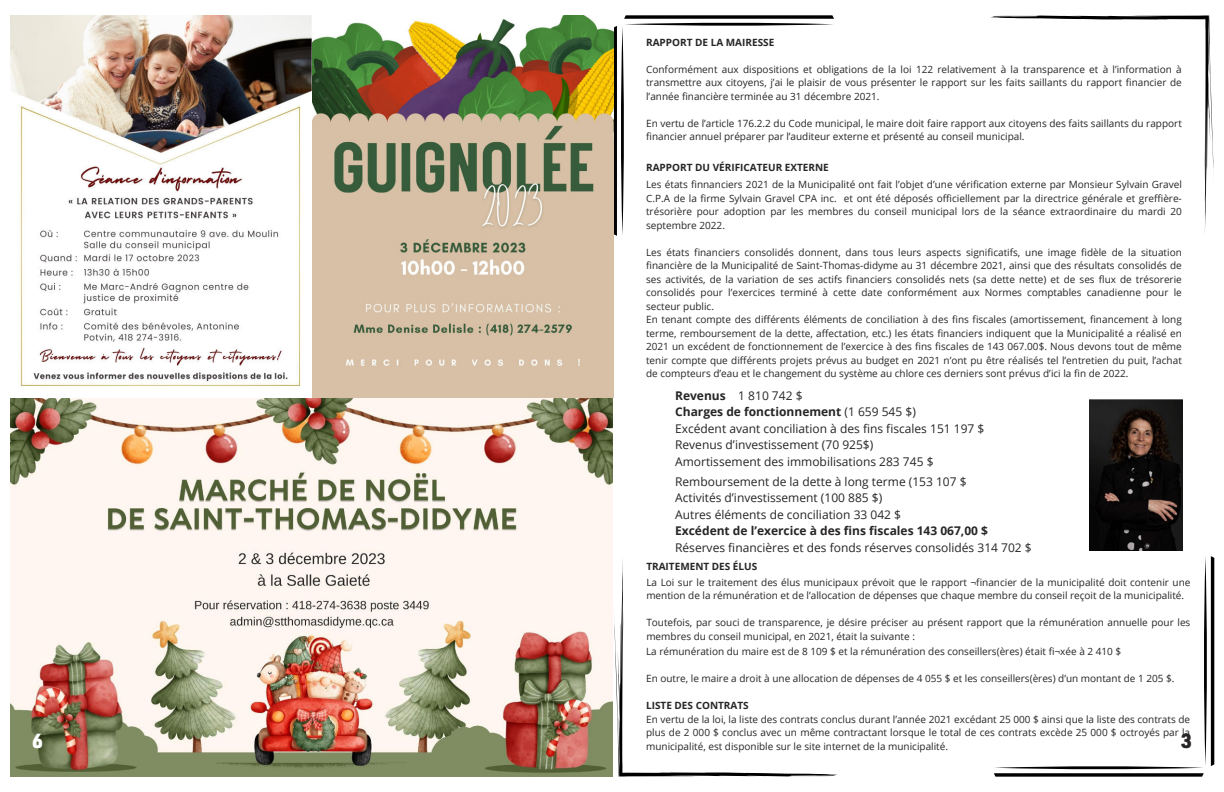
<style>
.page{position:relative;width:1224px;height:792px;background:#fff}
.page>*{position:absolute;margin:0;border:0;box-sizing:border-box;transform-origin:0 0}
.t1{font:900 20px "URWDIN Arabic";color:#272525}
.t2{font:900 20px "URWDIN Arabic";color:#fff}
.t3{font:12px/16.5px "Open Sans";color:#272525}
.t4{font:700 12px "Open Sans";color:#272525}
.t5{font:10px/13.5px "Open Sans";color:#272525}
.t6{font:700 10px "Open Sans";color:#272525}
.s1{font-weight:700}
</style>
<div class="page">
<img style="left:1090px;top:399px;width:92px;height:152px">
<svg style="left:614px;top:560px;width:223px;height:217px"></svg>
<svg style="left:994px;top:556px;width:220px;height:221px"></svg>
<svg style="left:991px;top:15px;width:223px;height:217px"></svg>
<svg style="left:614px;top:15px;width:220px;height:221px"></svg>
<img style="left:11px;top:398px;width:601px;height:379px">
<img style="left:11px;top:15px;width:603px;height:383px">
<h1 class="t2" style="left:32px;top:729px;width:12px">6</h1>
<p class="t6" style="left:646px;top:35px;width:130px">RAPPORT DE LA MAIRESSE</p>
<p class="t5" style="left:646px;top:62px;width:537px;text-align:justify">Conformément aux dispositions et obligations de la loi 122 relativement à la transparence et à l’information à transmettre aux citoyens, j’ai le plaisir de vous présenter le rapport sur les faits saillants du rapport financier de l’année financière terminée au 31 décembre 2021.</p>
<p class="t5" style="left:646px;top:116px;width:537px">En vertu de l’article 176.2.2 du Code municipal, le maire doit faire rapport aux citoyens des faits saillants du rapport financier annuel préparer par l’auditeur externe et présenté au conseil municipal.</p>
<p class="t6" style="left:646px;top:160px;width:184px">RAPPORT DU VÉRIFICATEUR EXTERNE</p>
<p class="t5" style="left:646px;top:177px;width:537px;text-align:justify">Les états finnanciers 2021 de la Municipalité ont fait l’objet d’une vérification externe par Monsieur Sylvain Gravel C.P.A de la firme Sylvain Gravel CPA inc. et ont été déposés officiellement par la directrice générale et greffière&shy;trésorière pour adoption par les membres du conseil municipal lors de la séance extraordinaire du mardi 20 septembre 2022.</p>
<p class="t5" style="left:646px;top:245px;width:537px">Les états financiers consolidés donnent, dans tous leurs aspects significatifs, une image fidèle de la situation financière de la Municipalité de Saint-Thomas-didyme au 31 décembre 2021, ainsi que des résultats consolidés de ses activités, de la variation de ses actifs financiers consolidés nets (sa dette nette) et de ses flux de trésorerie consolidés pour l’exercices terminé à cette date conformément aux Normes comptables canadienne pour le secteur public.<br>En tenant compte des différents éléments de conciliation à des fins fiscales (amortissement, financement à long terme, remboursement de la dette, affectation, etc.) les états financiers indiquent que la Municipalité a réalisé en 2021 un excédent de fonctionnement de l’exercice à des fins fiscales de 143 067.00$. Nous devons tout de même tenir compte que différents projets prévus au budget en 2021 n’ont pu être réalisés tel l’entretien du puit, l’achat de compteurs d’eau et le changement du système au chlore ces derniers sont prévus d’ici la fin de 2022.</p>
<p class="t3" style="left:675px;top:387px;width:311px"><span class="s1">Revenus</span> 1 810 742 $<br><span class="s1">Charges de fonctionnement</span> (1 659 545 $)<br>Excédent avant conciliation à des fins fiscales 151 197 $ Revenus d’investissement (70 925$)<br>Amortissement des immobilisations 283 745 $</p>
<p class="t3" style="left:675px;top:473px;width:293px">Remboursement de la dette à long terme (153 107 $<br>Activités d’investissement (100 885 $)<br>Autres éléments de conciliation 33 042 $</p>
<p class="t4" style="left:675px;top:523px;width:314px">Excédent de l’exercice à des fins fiscales 143 067,00 $</p>
<p class="t3" style="left:675px;top:539px;width:358px">Réserves financières et des fonds réserves consolidés 314 702 $</p>
<p class="t6" style="left:646px;top:559px;width:112px">TRAITEMENT DES ÉLUS</p>
<p class="t5" style="left:646px;top:575px;width:546px">La Loi sur le traitement des élus municipaux prévoit que le rapport ¬financier de la municipalité doit contenir une mention de la rémunération et de l’allocation de dépenses que chaque membre du conseil reçoit de la municipalité.</p>
<p class="t5" style="left:646px;top:616px;width:546px">Toutefois, par souci de transparence, je désire préciser au présent rapport que la rémunération annuelle pour les membres du conseil municipal, en 2021, était la suivante :</p>
<p class="t5" style="left:646px;top:645px;width:477px">La rémunération du maire est de 8 109 $ et la rémunération des conseillers(ères) était fi¬xée à 2 410 $</p>
<p class="t5" style="left:646px;top:672px;width:530px">En outre, le maire a droit à une allocation de dépenses de 4 055 $ et les conseillers(ères) d’un montant de 1 205 $.</p>
<p class="t6" style="left:646px;top:699px;width:104px">LISTE DES CONTRATS</p>
<p class="t5" style="left:646px;top:712px;width:546px;text-align:justify">En vertu de la loi, la liste des contrats conclus durant l’année 2021 excédant 25 000 $ ainsi que la liste des contrats de plus de 2 000 $ conclus avec un même contractant lorsque le total de ces contrats excède 25 000 $ octroyés par la municipalité, est disponible sur le site internet de la municipalité.</p>
<h1 class="t1" style="left:1181px;top:729px;width:12px">3</h1>
</div>
